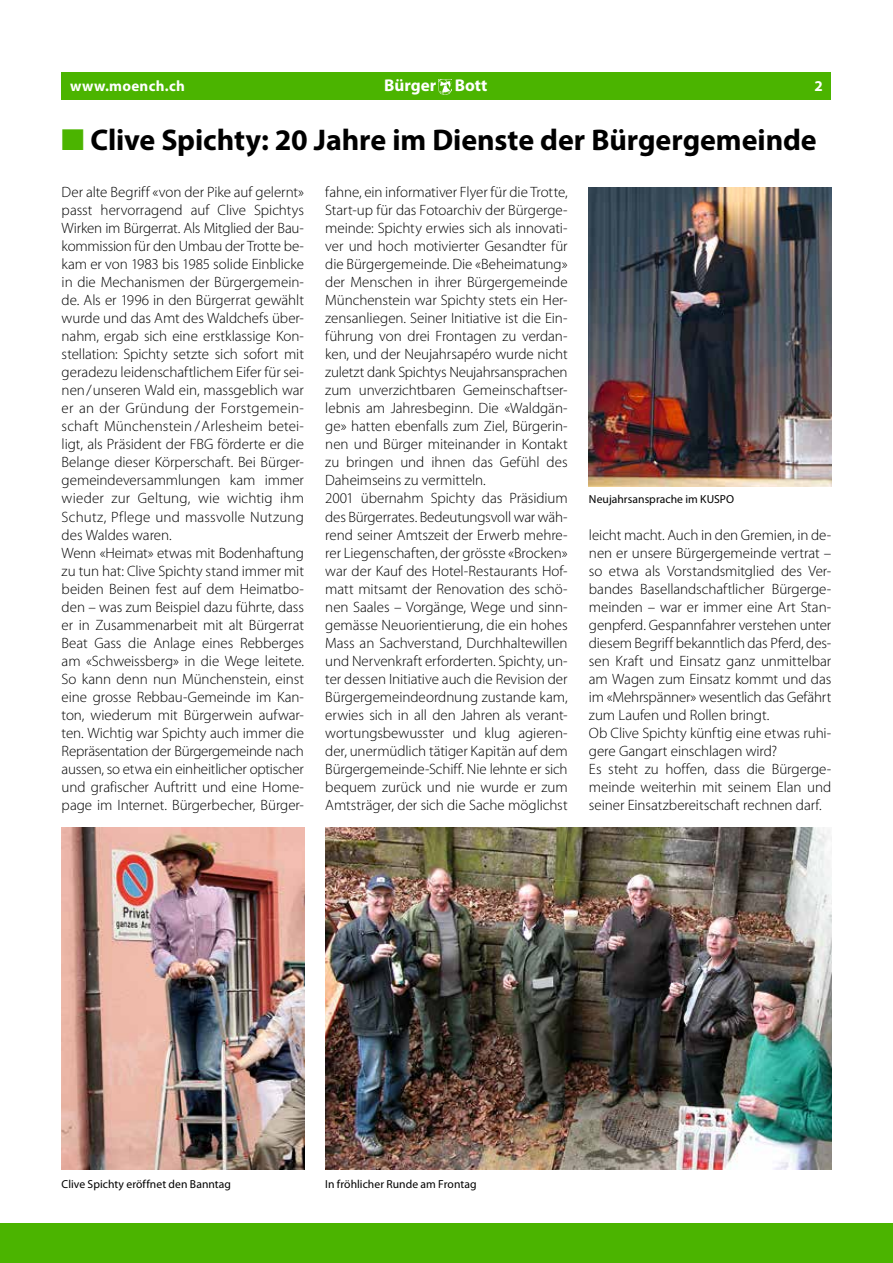
<style>
.page{position:relative;width:893px;height:1263px;background:#fff}
.page>*{position:absolute;margin:0;border:0;box-sizing:border-box;transform-origin:0 0}
.t1{font:700 30px "Myriad Pro";letter-spacing:-.005em;color:#000}
.t2{font:700 17.1px "Myriad Pro";color:#fff}
.t3{font:300 15px/18px "Myriad Pro";letter-spacing:-.005em;color:#000}
.t4{font:700 15px "Myriad Pro";letter-spacing:.02em;color:#fff}
.t5{font:11.7px "Myriad Pro";letter-spacing:.005em;color:#000}
.s1{color:#4bb400}
</style>
<div class="page">
<div style="left:0;top:1223px;width:893px;height:40px;background:#4bb400"></div>
<div style="left:62px;top:72px;width:769px;height:28px;background:#4bb400"></div>
<img style="left:439px;top:80px;width:13px;height:15px">
<img style="left:62px;top:827px;width:242px;height:342px">
<img style="left:325px;top:827px;width:506px;height:342px">
<img style="left:589px;top:187px;width:242px;height:299px">
<p class="t4" style="left:70px;top:78px;width:116px">www.moench.ch</p>
<p class="t2" style="left:384px;top:76px;width:105px">Bürger Bott</p>
<p class="t4" style="left:814px;top:78px;width:10px">2</p>
<h1 class="t1" style="left:62px;top:123px;width:757px"><span class="s1">■</span> Clive Spichty: 20 Jahre im Dienste der Bürgergemeinde</h1>
<p class="t3" style="left:62px;top:184px;width:244px">Der alte Begriff «von der Pike auf gelernt» passt hervorragend auf Clive Spichtys Wirken im Bürgerrat. Als Mitglied der Bau&shy;kommission für den Umbau der Trotte be&shy;kam er von 1983 bis 1985 solide Einblicke in die Mechanismen der Bürgergemein&shy;de. Als er 1996 in den Bürgerrat gewählt wurde und das Amt des Waldchefs über&shy;nahm, ergab sich eine erstklassige Kon&shy;stellation: Spichty setzte sich sofort mit geradezu leidenschaftlichem Eifer für sei&shy;nen/unseren Wald ein, massgeblich war er an der Gründung der Forstgemein&shy;schaft Münchenstein /Arlesheim betei&shy;ligt, als Präsident der FBG förderte er die Belange dieser Körperschaft. Bei Bürger&shy;gemeindeversammlungen kam immer wieder zur Geltung, wie wichtig ihm Schutz, Pflege und massvolle Nutzung des Waldes waren.<br>Wenn «Heimat» etwas mit Bodenhaftung zu tun hat: Clive Spichty stand immer mit beiden Beinen fest auf dem Heimatbo&shy;den – was zum Beispiel dazu führte, dass er in Zusammenarbeit mit alt Bürgerrat Beat Gass die Anlage eines Rebberges am «Schweissberg» in die Wege leitete.<br>So kann denn nun Münchenstein, einst eine grosse Rebbau-Gemeinde im Kan&shy;ton, wiederum mit Bürgerwein aufwar&shy;ten. Wichtig war Spichty auch immer die Repräsentation der Bürgergemeinde nach aussen, so etwa ein einheitlicher optischer und grafischer Auftritt und eine Home&shy;page im Internet. Bürgerbecher, Bürger-</p>
<p class="t3" style="left:325px;top:184px;width:244px">fahne, ein informativer Flyer für die Trotte, Start-up für das Fotoarchiv der Bürgerge&shy;meinde: Spichty erwies sich als innovati&shy;ver und hoch motivierter Gesandter für die Bürgergemeinde. Die «Beheimatung» der Menschen in ihrer Bürgergemeinde Münchenstein war Spichty stets ein Her&shy;zensanliegen. Seiner Initiative ist die Ein&shy;führung von drei Frontagen zu verdan&shy;ken, und der Neujahrsapéro wurde nicht zuletzt dank Spichtys Neujahrsansprachen zum unverzichtbaren Gemeinschaftser&shy;lebnis am Jahresbeginn. Die «Waldgän&shy;ge» hatten ebenfalls zum Ziel, Bürgerin&shy;nen und Bürger miteinander in Kontakt zu bringen und ihnen das Gefühl des Daheimseins zu vermitteln.<br>2001 übernahm Spichty das Präsidium des Bürgerrates. Bedeutungsvoll war wäh&shy;rend seiner Amtszeit der Erwerb mehre&shy;rer Liegenschaften, der grösste «Brocken» war der Kauf des Hotel-Restaurants Hof&shy;matt mitsamt der Renovation des schö&shy;nen Saales – Vorgänge, Wege und sinn&shy;gemässe Neuorientierung, die ein hohes Mass an Sachverstand, Durchhaltewillen und Nervenkraft erforderten. Spichty, un&shy;ter dessen Initiative auch die Revision der Bürgergemeindeordnung zustande kam, erwies sich in all den Jahren als verant&shy;wortungsbewusster und klug agieren&shy;der, unermüdlich tätiger Kapitän auf dem Bürgergemeinde-Schiff. Nie lehnte er sich bequem zurück und nie wurde er zum Amtsträger, der sich die Sache möglichst</p>
<p class="t5" style="left:589px;top:493px;width:147px">Neujahrsansprache im KUSPO</p>
<p class="t3" style="left:589px;top:526px;width:244px">leicht macht. Auch in den Gremien, in de&shy;nen er unsere Bürgergemeinde vertrat – so etwa als Vorstandsmitglied des Ver&shy;bandes Basellandschaftlicher Bürgerge&shy;meinden – war er immer eine Art Stan&shy;genpferd. Gespannfahrer verstehen unter diesem Begriff bekanntlich das Pferd, des&shy;sen Kraft und Einsatz ganz unmittelbar am Wagen zum Einsatz kommt und das im «Mehrspänner» wesentlich das Gefährt zum Laufen und Rollen bringt.<br>Ob Clive Spichty künftig eine etwas ruhi&shy;gere Gangart einschlagen wird?<br>Es steht zu hoffen, dass die Bürgerge&shy;meinde weiterhin mit seinem Elan und seiner Einsatzbereitschaft rechnen darf.</p>
<p class="t5" style="left:62px;top:1177px;width:171px">Clive Spichty eröffnet den Banntag</p>
<p class="t5" style="left:325px;top:1177px;width:153px">In fröhlicher Runde am Frontag</p>
</div>
